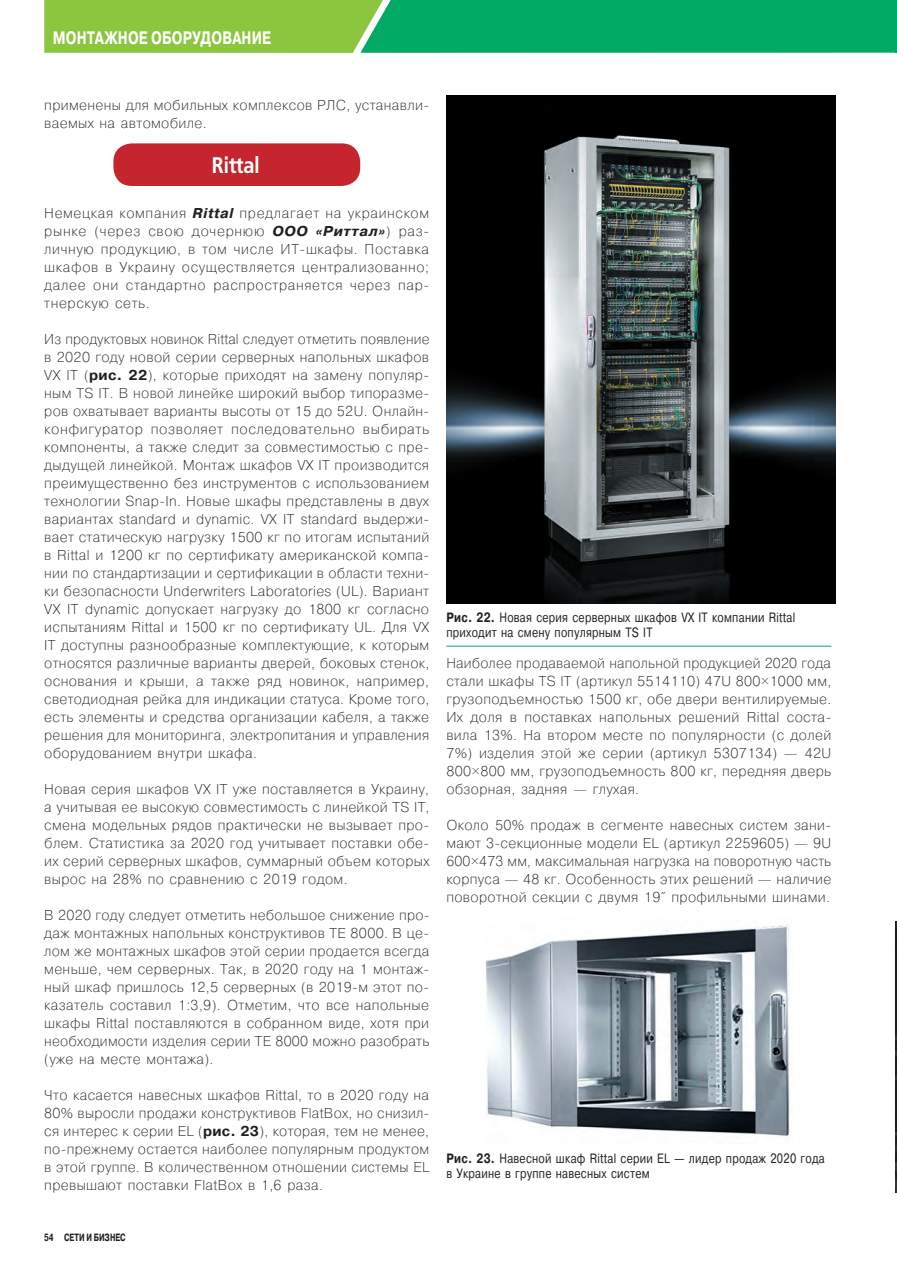
<style>
.page{position:relative;width:897px;height:1267px;background:#fff}
.page>*{position:absolute;margin:0;border:0;box-sizing:border-box;transform-origin:0 0}
.t1{font:600 22.5px "Free Set";color:#fff;scale:.85 1}
.t2{font:700 18px "Pragmatica";letter-spacing:.01em;color:#fff;scale:.75 1}
.t3{font:200 14.25px/18px "Pragmatica";letter-spacing:.025em;color:#231f20;text-align:justify}
.t4{font:13.5px/15px "Pragmatica";letter-spacing:.025em;color:#231f20;scale:.8 1}
.t5{font:700 10.5px "Pragmatica";color:#231f20;scale:.7 1}
.s1{font-weight:700;font-style:italic}
.s2{font-weight:700}
</style>
<div class="page">
<div style="left:113px;top:143px;width:247px;height:43px;background:#c5252c;border-radius:18px"></div>
<hr style="left:446px;top:645px;width:385px;height:1px;background:#00a964">
<img style="left:446px;top:95px;width:389px;height:508px">
<img style="left:485px;top:923px;width:306px;height:214px">
<img style="left:895px;top:921px;width:1px;height:271px">
<svg style="left:44px;top:0;width:853px;height:53px;background:#37b557"></svg>
<p class="t2" style="left:53px;top:26px;width:265px">Монтажное оборудование</p>
<p class="t3" style="left:44px;top:95px;width:386px">применены для мобильных комплексов РЛС, устанавли&shy;ваемых на автомобиле.</p>
<h1 class="t1" style="left:212px;top:152px;width:58px">Rittal</h1>
<p class="t3" style="left:44px;top:203px;width:386px">Немецкая компания <span class="s1">Rittal</span> предлагает на украинском рынке (через свою дочернюю <span class="s1">ООО «Риттал»</span>) раз&shy;личную продукцию, в том числе ИТ‑шкафы. Поставка шкафов в Украину осуществляется централизованно; далее они стандартно распространяется через пар&shy;тнерскую сеть.</p>
<p class="t3" style="left:44px;top:329px;width:386px">Из продуктовых новинок Rittal следует отметить появление в 2020 году новой серии серверных напольных шкафов VX IT (<span class="s2">рис. 22</span>), которые приходят на замену популяр&shy;ным TS IT. В новой линейке широкий выбор типоразме&shy;ров охватывает варианты высоты от 15 до 52U. Онлайн&shy;конфигуратор позволяет последовательно выбирать компоненты, а также следит за совместимостью с пре&shy;дыдущей линейкой. Монтаж шкафов VX IT производится преимущественно без инструментов с использованием технологии Snap-In. Новые шкафы представлены в двух вариантах standard и dynamic. VX IT standard выдержи&shy;вает статическую нагрузку 1500 кг по итогам испытаний в Rittal и 1200 кг по сертификату американской компа&shy;нии по стандартизации и сертификации в области техни&shy;ки безопасности Underwriters Laboratories (UL). Вариант VX IT dynamic допускает нагрузку до 1800 кг согласно испытаниям Rittal и 1500 кг по сертификату UL. Для VX IT доступны разнообразные комплектующие, к которым относятся различные варианты дверей, боковых стенок, основания и крыши, а также ряд новинок, например, светодиодная рейка для индикации статуса. Кроме того, есть элементы и средства организации кабеля, а также решения для мониторинга, электропитания и управления оборудованием внутри шкафа.</p>
<p class="t3" style="left:44px;top:779px;width:387px">Новая серия шкафов VX IT уже поставляется в Украину, а учитывая ее высокую совместимость с линейкой TS IT, смена модельных рядов практически не вызывает про&shy;блем. Статистика за 2020 год учитывает поставки обе&shy;их серий серверных шкафов, суммарный объем которых вырос на 28% по сравнению с 2019 годом.</p>
<p class="t3" style="left:44px;top:905px;width:387px">В 2020 году следует отметить небольшое снижение про&shy;даж монтажных напольных конструктивов TE 8000. В це&shy;лом же монтажных шкафов этой серии продается всегда меньше, чем серверных. Так, в 2020 году на 1 монтаж&shy;ный шкаф пришлось 12,5 серверных (в 2019‑м этот по&shy;казатель составил 1:3,9). Отметим, что все напольные шкафы Rittal поставляются в собранном виде, хотя при необходимости изделия серии TE 8000 можно разобрать (уже на месте монтажа).</p>
<p class="t3" style="left:44px;top:1085px;width:386px">Что касается навесных шкафов Rittal, то в 2020 году на 80% выросли продажи конструктивов FlatBox, но снизил&shy;ся интерес к серии EL (<span class="s2">рис. 23</span>), которая, тем не менее, по-прежнему остается наиболее популярным продуктом в этой группе. В количественном отношении системы EL превышают поставки FlatBox в 1,6 раза.</p>
<p class="t5" style="left:44px;top:1230px;width:118px">54 СЕТИ И БИЗНЕС</p>
<p class="t4" style="left:446px;top:610px;width:437px"><span class="s2">Рис. 22.</span> Новая серия серверных шкафов VX IT компании Rittal приходит на смену популярным TS IT</p>
<p class="t3" style="left:446px;top:653px;width:386px">Наиболее продаваемой напольной продукцией 2020 года стали шкафы TS IT (артикул 5514110) 47U 800×1000 мм, грузоподъемностью 1500 кг, обе двери вентилируемые.<br>Их доля в поставках напольных решений Rittal соста&shy;вила 13%. На втором месте по популярности (с долей 7%) изделия этой же серии (артикул 5307134) — 42U 800×800 мм, грузоподъемность 800 кг, передняя дверь обзорная, задняя — глухая.</p>
<p class="t3" style="left:446px;top:815px;width:386px">Около 50% продаж в сегменте навесных систем зани&shy;мают 3‑секционные модели EL (артикул 2259605) — 9U 600×473 мм, максимальная нагрузка на поворотную часть корпуса — 48 кг. Особенность этих решений — наличие поворотной секции с двумя 19˝ профильными шинами.</p>
<p class="t4" style="left:446px;top:1150px;width:474px"><span class="s2">Рис. 23.</span> Навесной шкаф Rittal серии EL — лидер продаж 2020 года в Украине в группе навесных систем</p>
</div>
